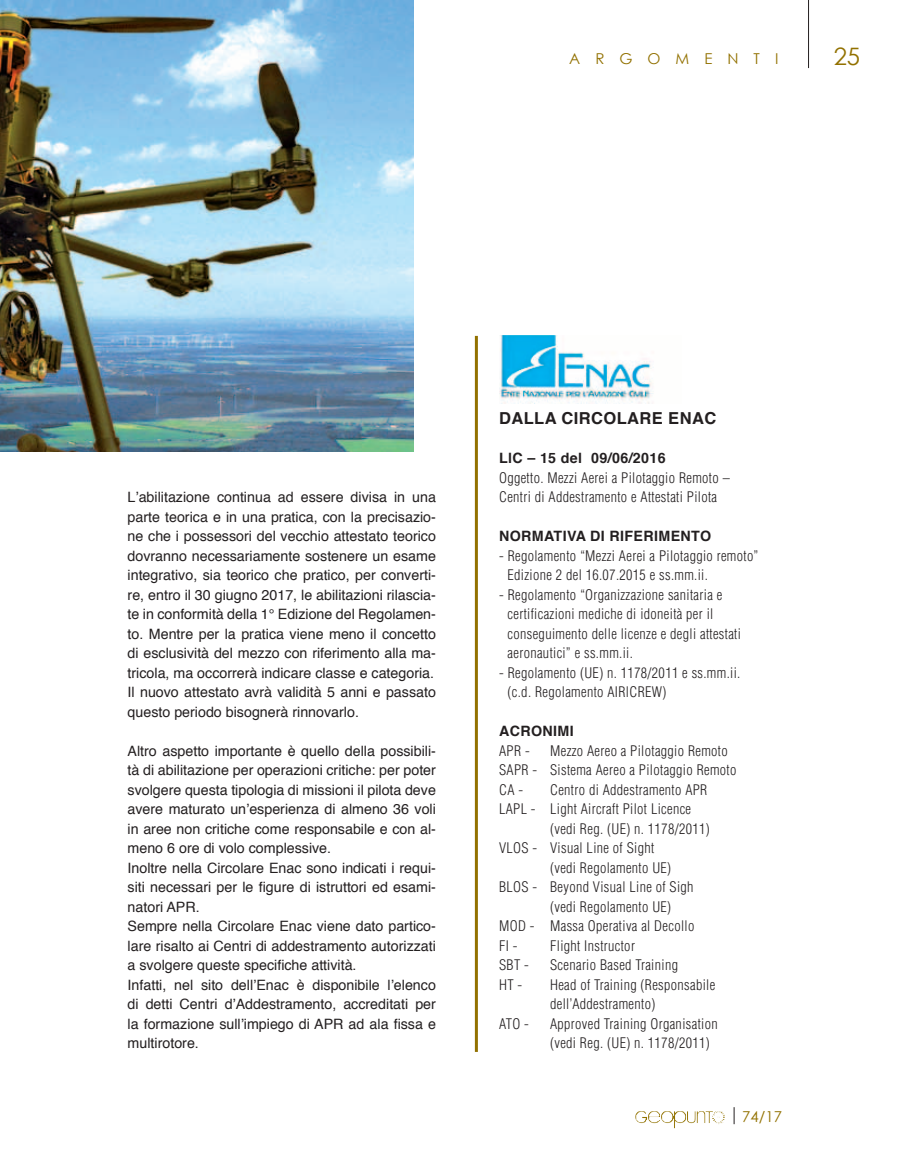
<style>
.page{position:relative;width:906px;height:1170px;background:#fff}
.page>*{position:absolute;margin:0;border:0;box-sizing:border-box;transform-origin:0 0}
.t1{font:24px "Century Gothic";color:#927100}
.t2{font:700 16.5px "Helvetica";letter-spacing:.025em;color:#231f20}
.t3{font:15px "Century Gothic";letter-spacing:1em;color:#927100}
.t4{font:14.25px/19.5px "Helvetica";color:#231f20}
.t5{font:300 condensed 14.25px/19.5px "Helvetica";letter-spacing:.025em;color:#231f20}
.t6{font:700 14.25px "Helvetica";letter-spacing:.025em;color:#231f20}
</style>
<div class="page">
<hr style="left:808px;top:0;width:1px;height:68px;background:#231f20">
<svg style="left:733px;top:1107px;width:1px;height:17px"></svg>
<svg style="left:712px;top:1111px;width:10px;height:12px"></svg>
<img style="left:0;top:0;width:413px;height:451px">
<img style="left:499px;top:336px;width:155px;height:67px">
<hr style="left:475px;top:336px;width:3px;height:715px;background:#927100">
<p class="t3" style="left:569px;top:50px;width:211px">ARGOMENTI</p>
<h1 class="t1" style="left:833px;top:41px;width:28px">25</h1>
<p class="t4" style="left:128px;top:487px;width:310px">L’abilitazione continua ad essere divisa in una parte teorica e in una pratica, con la precisazio&shy;ne che i possessori del vecchio attestato teorico dovranno necessariamente sostenere un esame integrativo, sia teorico che pratico, per converti&shy;re, entro il 30 giugno 2017, le abilitazioni rilascia&shy;te in conformità della 1° Edizione del Regolamen&shy;to. Mentre per la pratica viene meno il concetto di esclusività del mezzo con riferimento alla ma&shy;tricola, ma occorrerà indicare classe e categoria.<br>Il nuovo attestato avrà validità 5 anni e passato questo periodo bisognerà rinnovarlo.</p>
<p class="t4" style="left:128px;top:741px;width:310px">Altro aspetto importante è quello della possibili&shy;tà di abilitazione per operazioni critiche: per poter svolgere questa tipologia di missioni il pilota deve avere maturato un’esperienza di almeno 36 voli in aree non critiche come responsabile e con al&shy;meno 6 ore di volo complessive.<br>Inoltre nella Circolare Enac sono indicati i requi&shy;siti necessari per le figure di istruttori ed esami&shy;natori APR.<br>Sempre nella Circolare Enac viene dato partico&shy;lare risalto ai Centri di addestramento autorizzati a svolgere queste specifiche attività.<br>Infatti, nel sito dell’Enac è disponibile l’elenco di detti Centri d’Addestramento, accreditati per la formazione sull’impiego di APR ad ala fissa e multirotore.</p>
<p class="t2" style="left:499px;top:405px;width:182px">DALLA CIRCOLARE ENAC</p>
<p class="t6" style="left:499px;top:446px;width:168px">LLC – 15 DEL 09/06/2016</p>
<p class="t5" style="left:499px;top:467px;width:232px">Oggetto. Mezzi Aerei a Pilotaggio Remoto –<br>Centri di Addestramento e Attestati Pilota</p>
<p class="t6" style="left:499px;top:524px;width:7px">NORMATIVA</p>
<p class="t6" style="left:590px;top:524px;width:30px">DI RIFERIMENTO</p>
<p class="t5" style="left:507px;top:545px;width:252px;text-indent:-9px">- Regolamento “Mezzi Aerei a Pilotaggio remoto”<br>Edizione 2 del 16.07.2015 e ss.mm.ii.</p>
<p class="t5" style="left:507px;top:584px;width:235px;text-indent:-9px">- Regolamento “Organizzazione sanitaria e certificazioni mediche di idoneità per il conseguimento delle licenze e degli attestati aeronautici” e ss.mm.ii.</p>
<p class="t5" style="left:507px;top:662px;width:234px;text-indent:-9px">- Regolamento (UE) n. 1178/2011 e ss.mm.ii. (c.d. Regolamento AIRlCREW)</p>
<p class="t6" style="left:499px;top:719px;width:11px">ACRONIMI</p>
<p class="t5" style="left:499px;top:740px;width:32px">APR -</p>
<p class="t5" style="left:499px;top:740px;width:239px;text-indent:51px">Mezzo Aereo a Pilotaggio Remoto<br>SAPR - Sistema Aereo a Pilotaggio Remoto<br>CA -</p>
<p class="t5" style="left:499px;top:779px;width:210px;text-indent:51px">Centro di Addestramento APR<br>LAPL - Light Aircraft Pilot Licence</p>
<p class="t5" style="left:550px;top:818px;width:161px">(vedi Reg. (UE) n. 1178/2011)</p>
<p class="t5" style="left:499px;top:838px;width:157px">VLOS - Visual Line of Sight</p>
<p class="t5" style="left:550px;top:857px;width:123px">(vedi Regolamento UE)</p>
<p class="t5" style="left:499px;top:877px;width:196px">BLOS - Beyond Visual Line of Sigh</p>
<p class="t5" style="left:550px;top:896px;width:123px">(vedi Regolamento UE)</p>
<p class="t5" style="left:499px;top:916px;width:197px">MOD - Massa Operativa al Decollo</p>
<p class="t5" style="left:499px;top:935px;width:20px">FI -</p>
<p class="t5" style="left:550px;top:935px;width:86px">Flight Instructor</p>
<p class="t5" style="left:499px;top:955px;width:31px">SBT -</p>
<p class="t5" style="left:550px;top:955px;width:129px">Scenario Based Training</p>
<p class="t5" style="left:499px;top:974px;width:25px">HT -</p>
<p class="t5" style="left:550px;top:974px;width:167px">Head of Training (Responsabile dell’Addestramento)</p>
<p class="t5" style="left:499px;top:1013px;width:31px">ATO -</p>
<p class="t5" style="left:550px;top:1013px;width:169px">Approved Training Organisation (vedi Reg. (UE) n. 1178/2011)</p>
<p class="t3" style="left:742px;top:1106px;width:41px">74/17</p>
</div>
